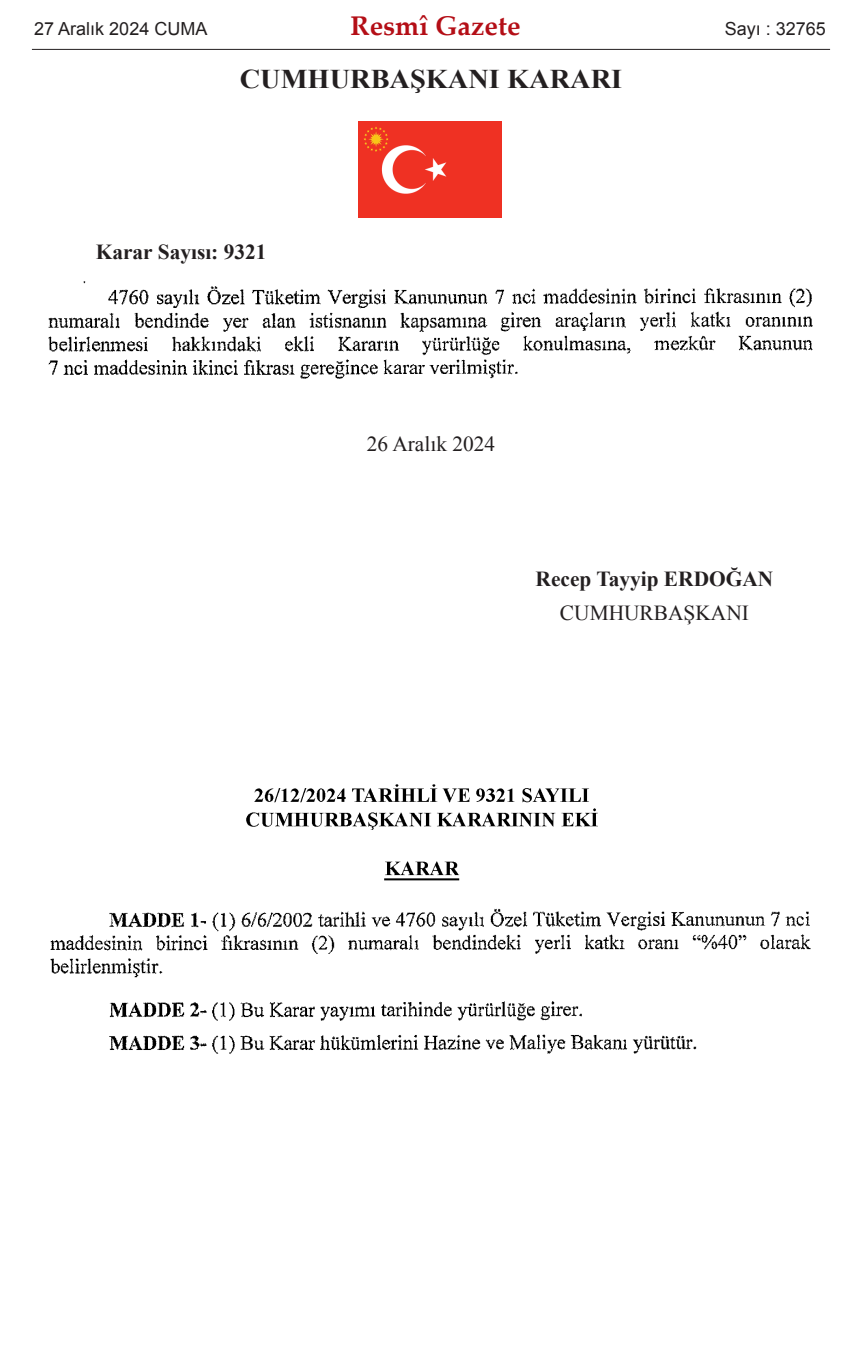
<style>
.page{position:relative;width:862px;height:1353px;background:#fff}
.page>*{position:absolute;margin:0;border:0;box-sizing:border-box;transform-origin:0 0}
.t1{font:700 27px "Times New Roman";color:#231f20;scale:1.05 1}
.t2{font:700 27px "Palatino Linotype";color:#b40e16}
.t3{font:700 21.38px "Times New Roman";color:#231f20}
.t4{font:21.38px "Times New Roman";color:#231f20}
.t5{font:18px "Arial";color:#231f20}
</style>
<div class="page">
<img style="left:358px;top:122px;width:143px;height:95px">
<img style="left:48px;top:281px;width:765px;height:98px">
<img style="left:50px;top:784px;width:761px;height:270px">
<hr style="left:32px;top:49px;width:797px;height:1px;background:#231f20">
<p class="t5" style="left:34px;top:18px;width:175px">27 Aralık 2024 CUMA</p>
<p class="t2" style="left:350px;top:15px;width:171px">Resmî Gazete</p>
<p class="t5" style="left:724px;top:18px;width:103px">Sayı : 32765</p>
<p class="t1" style="left:240px;top:64px;width:365px">CUMHURBAŞKANI KARARI</p>
<p class="t3" style="left:96px;top:240px;width:172px">Karar Sayısı: 9321</p>
<p class="t4" style="left:366px;top:432px;width:130px">26 Aralık 2024</p>
<p class="t3" style="left:535px;top:567px;width:239px">Recep Tayyip ERDOĞAN</p>
<p class="t4" style="left:559px;top:600px;width:190px">CUMHURBAŞKANI</p>
</div>
